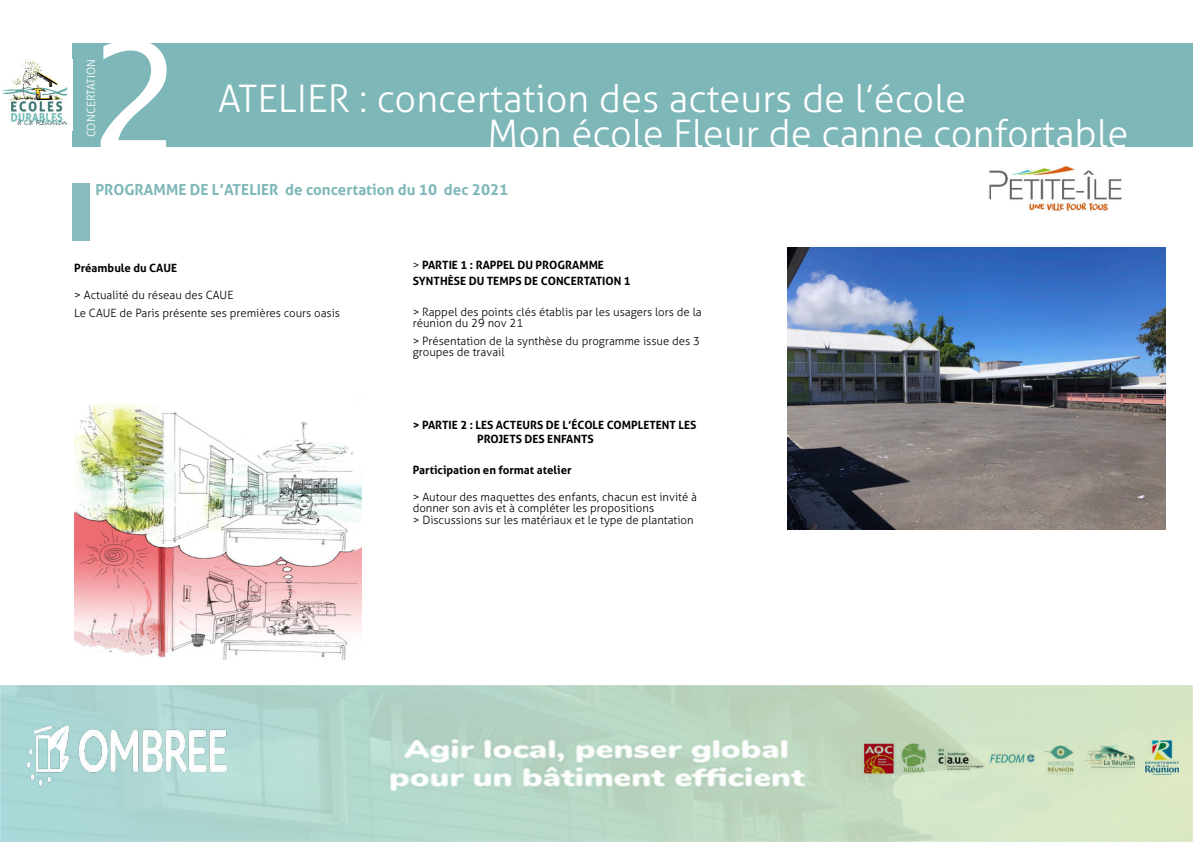
<style>
.page{position:relative;width:1193px;height:842px;background:#fff}
.page>*{position:absolute;margin:0;border:0;box-sizing:border-box;transform-origin:0 0}
.t1{font:153.5px "Lucida Grande";color:#fff}
.t2{font:300 38px "Aller";color:#fff}
.t3{font:700 15.2px "Aller";color:#7fb7b8}
.t4{font:300 11.4px/11.7px "Aller";color:#010203}
.t5{font:300 11.4px/11.7px "Aller";color:#000101}
.t6{font:700 11.4px/15.6px "Aller";color:#000}
.t7{font:700 11.4px "Aller";color:#010101}
.t8{font:700 11.4px "Aller";color:#010203}
.t9{font:300 11.4px "Aller";color:#fff}
.s1{font-weight:300;color:#010203}
</style>
<div class="page">
<img style="left:0;top:686px;width:1192px;height:156px">
<div style="left:73px;top:43px;width:1119px;height:103px;background:#7eb7b8"></div>
<img style="left:1145px;top:740px;width:33px;height:35px">
<img style="left:1091px;top:743px;width:47px;height:28px">
<img style="left:852px;top:716px;width:131px;height:88px">
<img style="left:977px;top:733px;width:114px;height:71px">
<img style="left:26px;top:724px;width:203px;height:64px">
<div style="left:73px;top:184px;width:17px;height:57px;background:#88bbbd"></div>
<img style="left:74px;top:403px;width:288px;height:256px">
<img style="left:990px;top:166px;width:130px;height:44px">
<div style="left:988px;top:164px;width:134px;height:48px;border:1px solid #fff"></div>
<img style="left:787px;top:247px;width:377px;height:283px">
<img style="left:1px;top:60px;width:67px;height:67px">
<h1 class="t1" style="left:88px;top:10px;width:98px">2</h1>
<p class="t9" style="left:84px;top:137px;width:80px;rotate:-90deg">CONCERTATION</p>
<h2 class="t2" style="left:218px;top:75px;width:749px">ATELIER : concertation des acteurs de l’école</h2>
<h2 class="t2" style="left:487px;top:111px;width:642px">Mon école Fleur de canne confortable</h2>
<h3 class="t3" style="left:95px;top:180px;width:414px">PROGRAMME DE L’ATELIER de concertation du 10 dec 2021</h3>
<p class="t8" style="left:74px;top:260px;width:105px">Préambule du CAUE</p>
<p class="t4" style="left:74px;top:287px;width:267px;line-height:17.4px">&gt; Actualité du réseau des CAUE<br>Le CAUE de Paris présente ses premières cours oasis</p>
<p class="t6" style="left:412px;top:257px;width:219px"><span class="s1">&gt;</span> PARTIE 1 : RAPPEL DU PROGRAMME<br>SYNTHÈSE DU TEMPS DE CONCERTATION 1</p>
<p class="t4" style="left:412px;top:306px;width:290px">&gt; Rappel des points clés établis par les usagers lors de la réunion du 29 nov 21</p>
<p class="t4" style="left:412px;top:335px;width:289px">&gt; Présentation de la synthèse du programme issue des 3 groupes de travail</p>
<p class="t6" style="left:477px;top:419px;width:221px;line-height:13.3px;text-indent:-64px">&gt; PARTIE 2 : LES ACTEURS DE L’ÉCOLE COMPLETENT LES<br>PROJETS DES ENFANTS</p>
<p class="t7" style="left:412px;top:463px;width:160px">Participation en format atelier</p>
<p class="t5" style="left:412px;top:491px;width:286px">&gt; Autour des maquettes des enfants, chacun est invité à donner son avis et à compléter les propositions<br>&gt; Discussions sur les matériaux et le type de plantation</p>
</div>
